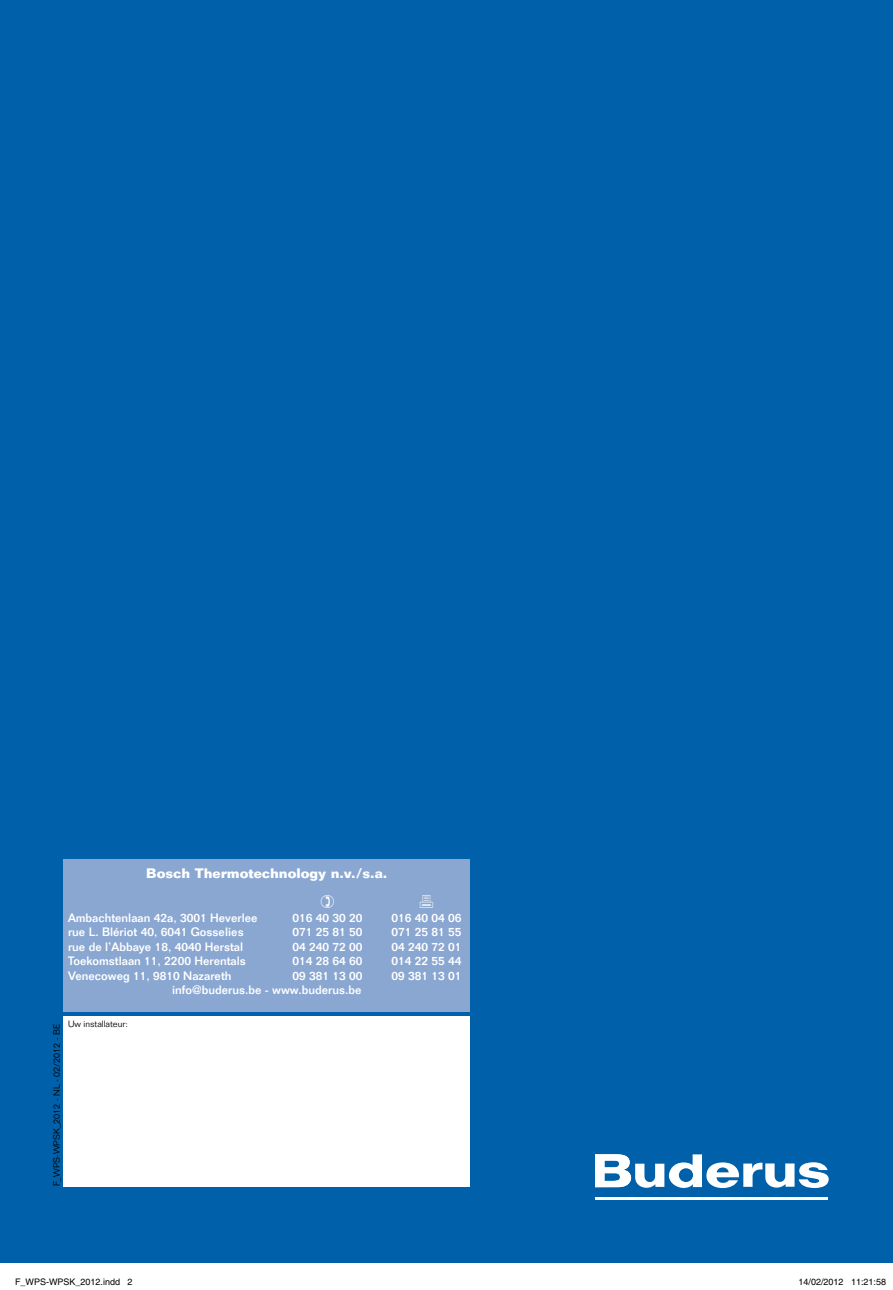
<style>
.page{position:relative;width:893px;height:1290px;background:#fff}
.page>*{position:absolute;margin:0;border:0;box-sizing:border-box;transform-origin:0 0}
.t1{font:700 13.5px "Folio";color:#fff}
.t2{font:500 12px "Folio";color:#fff}
.t3{font:300 9px "Folio";color:#000}
.t4{font:9px "Helvetica";color:#000}
</style>
<div class="page">
<div style="left:0;top:0;width:893px;height:1263px;background:#0060a9"></div>
<hr style="left:595px;top:1197px;width:232px;height:2px;background:#fff">
<svg style="left:595px;top:1154px;width:234px;height:34px"></svg>
<div style="left:64px;top:1016px;width:406px;height:170px;background:#fff"></div>
<div style="left:64px;top:859px;width:406px;height:152px;background:#8aa7d2"></div>
<p class="t1" style="left:146px;top:864px;width:243px">Bosch Thermotechnology n.v./s.a.</p>
<p class="t2" style="left:68px;top:911px;width:191px">Ambachtenlaan 42a, 3001 Heverlee</p>
<p class="t2" style="left:293px;top:911px;width:72px">016 40 30 20</p>
<p class="t2" style="left:392px;top:911px;width:72px">016 40 04 06</p>
<p class="t2" style="left:68px;top:925px;width:177px">rue L. Blériot 40, 6041 Gosselies</p>
<p class="t2" style="left:293px;top:925px;width:72px">071 25 81 50</p>
<p class="t2" style="left:392px;top:925px;width:72px">071 25 81 55</p>
<p class="t2" style="left:68px;top:939px;width:177px">rue de l’Abbaye 18, 4040 Herstal</p>
<p class="t2" style="left:293px;top:939px;width:72px">04 240 72 00</p>
<p class="t2" style="left:392px;top:939px;width:72px">04 240 72 01</p>
<p class="t2" style="left:68px;top:954px;width:179px">Toekomstlaan 11, 2200 Herentals</p>
<p class="t2" style="left:293px;top:954px;width:72px">014 28 64 60</p>
<p class="t2" style="left:392px;top:954px;width:72px">014 22 55 44</p>
<p class="t2" style="left:68px;top:968px;width:165px">Venecoweg 11, 9810 Nazareth</p>
<p class="t2" style="left:293px;top:968px;width:72px">09 381 13 00</p>
<p class="t2" style="left:392px;top:968px;width:72px">09 381 13 01</p>
<p class="t2" style="left:172px;top:983px;width:191px">info@buderus.be - www.buderus.be</p>
<p class="t3" style="left:68px;top:1019px;width:61px">Uw installateur:</p>
<p class="t3" style="left:51px;top:1186px;width:164px;rotate:-90deg">F_WPS-WPSK_2012 - NL - 02/2012 - BE</p>
<p class="t4" style="left:15px;top:1277px;width:119px">F_WPS-WPSK_2012.indd 2</p>
<p class="t4" style="left:798px;top:1277px;width:89px">14/02/2012 11:21:58</p>
</div>
